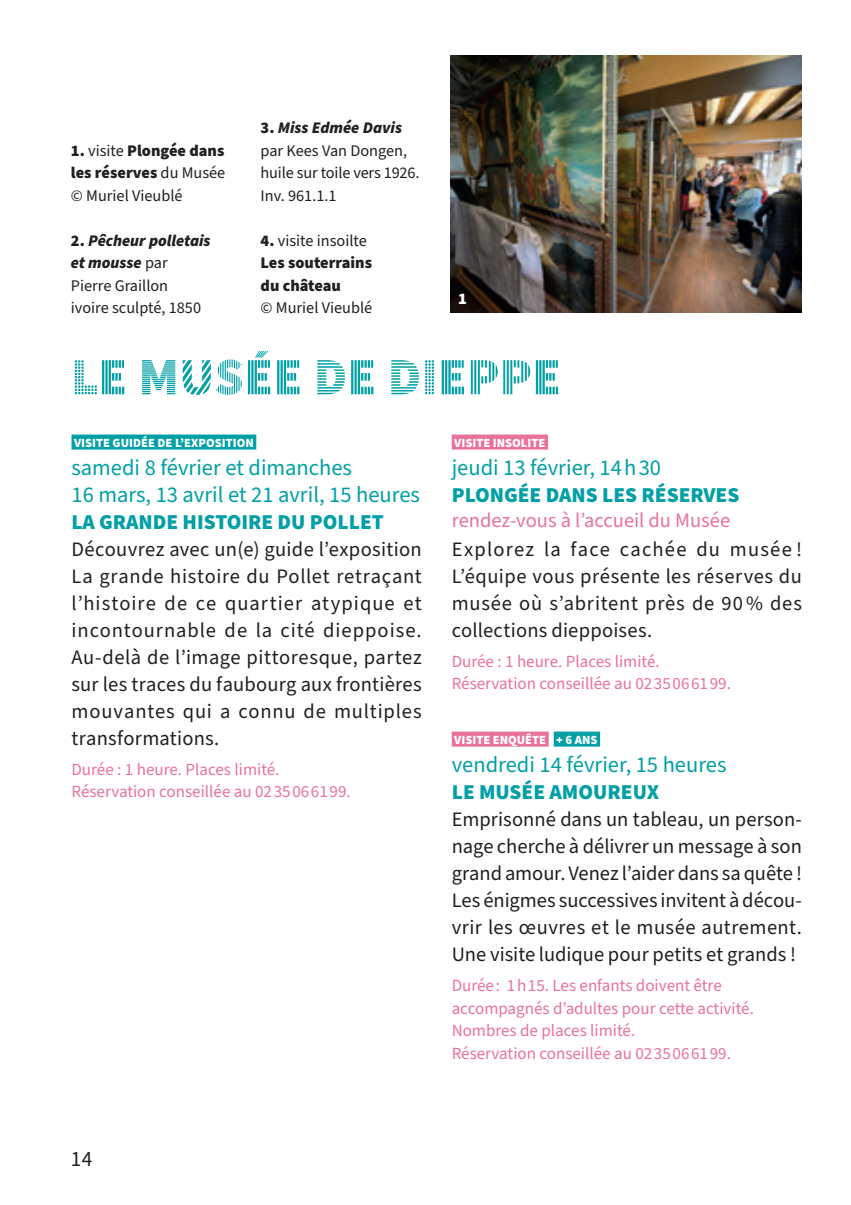
<style>
.page{position:relative;width:851px;height:1205px;background:#fff}
.page>*{position:absolute;margin:0;border:0;box-sizing:border-box;transform-origin:0 0}
.t1{font:900 52.5px "Source Sans Pro DISPLAYV2";color:#00a0a6}
.t2{font:22.5px/27px "Source Sans Pro";color:#00a0a6}
.t3{font:900 21.25px "Source Sans Pro";color:#00a0a6}
.t4{font:21.25px "Source Sans Pro";color:#231f20}
.t5{font:20.5px/27px "Source Sans Pro";letter-spacing:.025em;color:#231f20;text-align:justify}
.t6{font:20.5px "Source Sans Pro";color:#e9729d}
.t7{font:17px/22.5px "Source Sans Pro";color:#e9729d}
.t8{font:16.25px/22.5px "Source Sans Pro";color:#231f20}
.t9{font:900 16.25px/22.5px "Source Sans Pro";color:#231f20}
.t10{font:900 16.25px "Source Sans Pro";color:#fff}
.t11{font:900 12.5px "Source Sans Pro";color:#fff}
.s1{font-weight:900}
.s2{font-weight:900;font-style:italic}
.s3{font-weight:400}
</style>
<div class="page">
<div style="left:71px;top:434px;width:185px;height:15px;background:#00a0a6"></div>
<div style="left:451px;top:434px;width:97px;height:15px;background:#e9729d"></div>
<div style="left:451px;top:731px;width:97px;height:15px;background:#e9729d"></div>
<div style="left:553px;top:731px;width:47px;height:15px;background:#00a0a6"></div>
<img style="left:451px;top:56px;width:350px;height:256px">
<p class="t8" style="left:71px;top:140px;width:156px;text-align:justify"><span class="s1">1.</span> visite <span class="s1">Plongée dans les réserves</span> du Musée © Muriel Vieublé</p>
<p class="t8" style="left:71px;top:230px;width:141px"><span class="s1">2.</span> <span class="s2">Pêcheur polletais et mousse</span> par<br>Pierre Graillon<br>ivoire sculpté, 1850</p>
<p class="t8" style="left:260px;top:117px;width:160px"><span class="s1">3.</span> <span class="s2">Miss Edmée Davis </span>par Kees Van Dongen, huile sur toile vers 1926.<br>Inv. 961.1.1</p>
<p class="t9" style="left:260px;top:229px;width:113px">4. <span class="s3">visite insoilte<br></span>Les souterrains du château</p>
<p class="t8" style="left:260px;top:297px;width:113px">© Muriel Vieublé</p>
<p class="t10" style="left:458px;top:288px;width:10px">1</p>
<h1 class="t1" style="left:71px;top:350px;width:491px">LE MUSÉE DE DIEPPE</h1>
<p class="t11" style="left:74px;top:434px;width:181px">VISITE GUIDÉE DE L’EXPOSITION</p>
<p class="t2" style="left:71px;top:455px;width:350px">samedi 8 février et dimanches<br>16 mars, 13 avril et 21 avril, 15 heures</p>
<p class="t3" style="left:71px;top:507px;width:314px">LA GRANDE HISTOIRE DU POLLET</p>
<p class="t5" style="left:71px;top:537px;width:352px">Découvrez avec un(e) guide l’exposition La grande histoire du Pollet retraçant l’histoire de ce quartier atypique et incontournable de la cité dieppoise.<br>Au-delà de l’image pittoresque, partez sur les traces du faubourg aux frontières mouvantes qui a connu de multiples transformations.</p>
<p class="t7" style="left:71px;top:758px;width:281px">Durée : 1 heure. Places limité.<br>Réservation conseillée au 02 35 06 61 99.</p>
<p class="t11" style="left:454px;top:434px;width:93px">VISITE INSOLITE</p>
<p class="t2" style="left:451px;top:455px;width:211px">jeudi 13 février, 14 h 30</p>
<p class="t3" style="left:451px;top:480px;width:289px">PLONGÉE DANS LES RÉSERVES</p>
<p class="t6" style="left:451px;top:506px;width:280px">rendez-vous à l’accueil du Musée</p>
<p class="t5" style="left:451px;top:537px;width:351px">Explorez la face cachée du musée !<br>L’équipe vous présente les réserves du musée où s’abritent près de 90 % des collections dieppoises.</p>
<p class="t7" style="left:451px;top:650px;width:281px">Durée : 1 heure. Places limité.<br>Réservation conseillée au 02 35 06 61 99.</p>
<p class="t11" style="left:454px;top:731px;width:145px">VISITE ENQUÊTE + 6 ANS</p>
<p class="t2" style="left:451px;top:752px;width:276px">vendredi 14 février, 15 heures</p>
<p class="t3" style="left:451px;top:777px;width:209px">LE MUSÉE AMOUREUX</p>
<p class="t5" style="left:451px;top:807px;width:351px">Emprisonné dans un tableau, un person&shy;nage cherche à délivrer un message à son grand amour. Venez l’aider dans sa quête !<br>Les énigmes successives invitent à décou&shy;vrir les œuvres et le musée autrement.<br>Une visite ludique pour petits et grands !</p>
<p class="t7" style="left:451px;top:974px;width:304px">Durée : 1 h 15. Les enfants doivent être accompagnés d’adultes pour cette activité.<br>Nombres de places limité.<br>Réservation conseillée au 02 35 06 61 99.</p>
<p class="t4" style="left:71px;top:1144px;width:23px">14</p>
</div>
